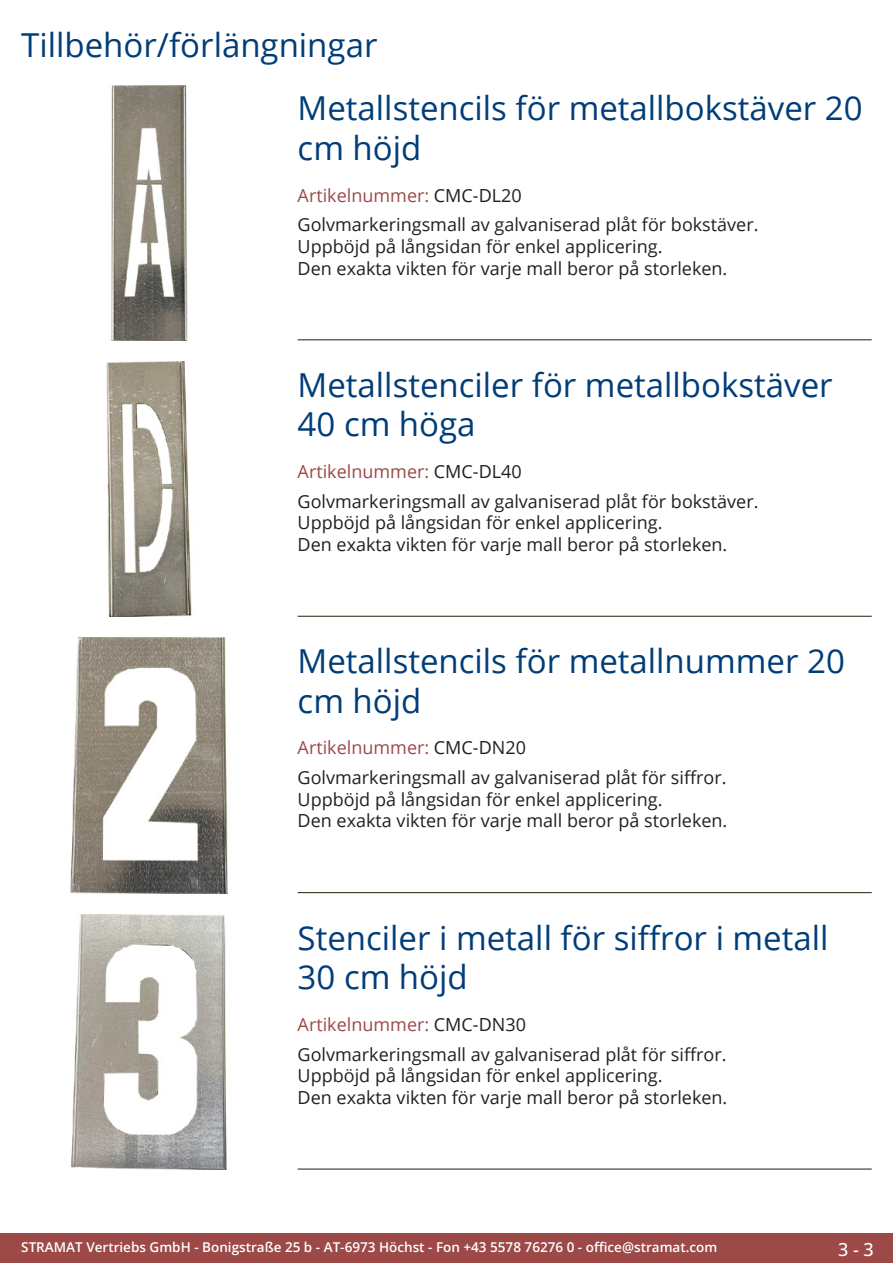
<style>
.page{position:relative;width:893px;height:1263px;background:#fff}
.page>*{position:absolute;margin:0;border:0;box-sizing:border-box;transform-origin:0 0}
.Produkttitel{font:33px/39.6px "Open Sans";color:#003d78}
.RastTitel{font:33px "Open Sans";color:#003d78}
.Beschreibung_Text{font:18px/21.6px "Open Sans";color:#231f20}
.TechDaten_Überschrif{font:18px "Open Sans";color:#9c4948}
.t1{font:500 18px "Open Sans";color:#fff}
.t2{font:600 13.5px "Open Sans";color:#fff}
.s1{color:#231f20}
</style>
<div class="page">
<div style="left:0;top:1233px;width:893px;height:30px;background:#9c4948"></div>
<hr style="left:298px;top:340px;width:574px;height:1px;background:#201d08">
<hr style="left:298px;top:616px;width:574px;height:1px;background:#201d08">
<hr style="left:298px;top:892px;width:574px;height:1px;background:#201d08">
<hr style="left:298px;top:1169px;width:574px;height:1px;background:#201d08">
<img style="left:111px;top:85px;width:77px;height:255px">
<img style="left:106px;top:361px;width:86px;height:256px">
<img style="left:70px;top:638px;width:158px;height:255px">
<img style="left:71px;top:914px;width:156px;height:255px">
<p class="RastTitel" style="left:21px;top:22px;width:358px">Tillbehör/förlängningar</p>
<p class="Produkttitel" style="left:298px;top:88px;width:567px">Metallstencils för metallbokstäver 20 cm höjd</p>
<p class="TechDaten_Überschrif" style="left:298px;top:183px;width:226px">Artikelnummer: <span class="s1">CMC-DL20</span></p>
<p class="Beschreibung_Text" style="left:298px;top:214px;width:462px">Golvmarkeringsmall av galvaniserad plåt för bokstäver.<br>Uppböjd på långsidan för enkel applicering.<br>Den exakta vikten för varje mall beror på storleken.</p>
<p class="Produkttitel" style="left:298px;top:364px;width:536px">Metallstenciler för metallbokstäver<br>40 cm höga</p>
<p class="TechDaten_Überschrif" style="left:298px;top:459px;width:226px">Artikelnummer: <span class="s1">CMC-DL40</span></p>
<p class="Beschreibung_Text" style="left:298px;top:490px;width:462px">Golvmarkeringsmall av galvaniserad plåt för bokstäver.<br>Uppböjd på långsidan för enkel applicering.<br>Den exakta vikten för varje mall beror på storleken.</p>
<p class="Produkttitel" style="left:298px;top:640px;width:549px">Metallstencils för metallnummer 20 cm höjd</p>
<p class="TechDaten_Überschrif" style="left:298px;top:735px;width:230px">Artikelnummer: <span class="s1">CMC-DN20</span></p>
<p class="Beschreibung_Text" style="left:298px;top:766px;width:431px">Golvmarkeringsmall av galvaniserad plåt för siffror.<br>Uppböjd på långsidan för enkel applicering.<br>Den exakta vikten för varje mall beror på storleken.</p>
<p class="Produkttitel" style="left:298px;top:917px;width:532px">Stenciler i metall för siffror i metall<br>30 cm höjd</p>
<p class="TechDaten_Überschrif" style="left:298px;top:1012px;width:230px">Artikelnummer: <span class="s1">CMC-DN30</span></p>
<p class="Beschreibung_Text" style="left:298px;top:1043px;width:431px">Golvmarkeringsmall av galvaniserad plåt för siffror.<br>Uppböjd på långsidan för enkel applicering.<br>Den exakta vikten för varje mall beror på storleken.</p>
<p class="t2" style="left:21px;top:1238px;width:698px">STRAMAT Vertriebs GmbH - Bonigstraße 25 b - AT-6973 Höchst - Fon +43 5578 76276 0 - office@stramat.com</p>
<p class="t1" style="left:838px;top:1237px;width:37px">3 - 3</p>
</div>
